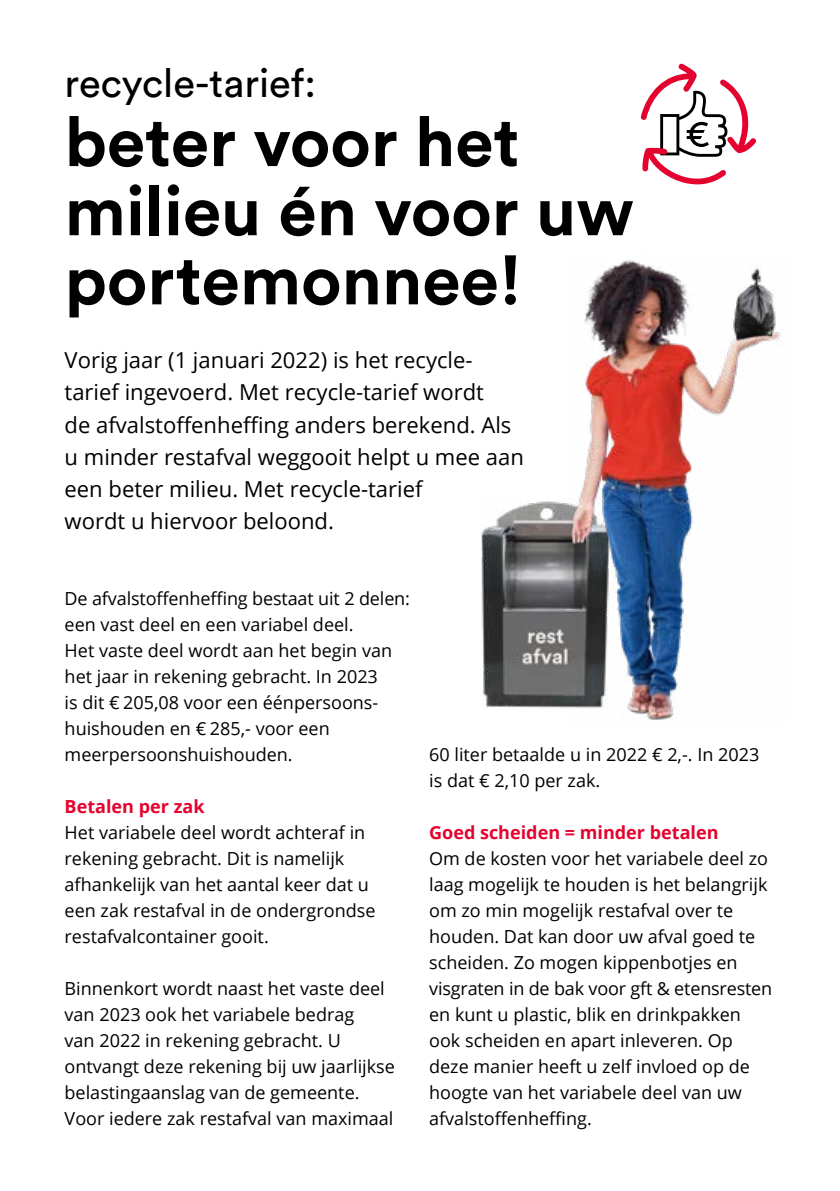
<style>
.page{position:relative;width:840px;height:1191px;background:#fff}
.page>*{position:absolute;margin:0;border:0;box-sizing:border-box;transform-origin:0 0}
.t1{font:700 69.2px/69.2px "Circular Pro";color:#000}
.t2{font:40px "Circular Pro";color:#000}
.t3{font:22px/32px "Open Sans";color:#000}
.t4{font:18px/26px "Open Sans";color:#000}
.t5{font:700 18px "Open Sans";color:#e4032e}
</style>
<div class="page">
<svg style="left:640px;top:63px;width:116px;height:121px"></svg>
<img style="left:481px;top:501px;width:87px;height:207px">
<img style="left:568px;top:260px;width:213px;height:460px">
<h2 class="t2" style="left:65px;top:56px;width:253px">recycle-tarief:</h2>
<h1 class="t1" style="left:65px;top:104px;width:570px">beter voor het milieu én voor uw portemonnee!</h1>
<p class="t3" style="left:65px;top:344px;width:460px">Vorig jaar (1 januari 2022) is het recycle&shy;tarief ingevoerd. Met recycle-tarief wordt<br>de afvalstoffenheffing anders berekend. Als u minder restafval weggooit helpt u mee aan een beter milieu. Met recycle-tarief<br>wordt u hiervoor beloond.</p>
<p class="t4" style="left:65px;top:585px;width:347px">De afvalstoffenheffing bestaat uit 2 delen: een vast deel en een variabel deel.<br>Het vaste deel wordt aan het begin van het jaar in rekening gebracht. In 2023<br>is dit € 205,08 voor een éénpersoons&shy;huishouden en € 285,- voor een meerpersoonshuishouden.</p>
<p class="t5" style="left:65px;top:794px;width:141px">Betalen per zak</p>
<p class="t4" style="left:65px;top:819px;width:312px">Het variabele deel wordt achteraf in rekening gebracht. Dit is namelijk afhankelijk van het aantal keer dat u een zak restafval in de ondergrondse restafvalcontainer gooit.</p>
<p class="t4" style="left:65px;top:975px;width:332px">Binnenkort wordt naast het vaste deel van 2023 ook het variabele bedrag<br>van 2022 in rekening gebracht. U ontvangt deze rekening bij uw jaarlijkse belastingaanslag van de gemeente.<br>Voor iedere zak restafval van maximaal</p>
<p class="t4" style="left:429px;top:741px;width:331px">60 liter betaalde u in 2022 € 2,-. In 2023 is dat € 2,10 per zak.</p>
<p class="t5" style="left:429px;top:820px;width:291px">Goed scheiden = minder betalen</p>
<p class="t4" style="left:429px;top:845px;width:344px">Om de kosten voor het variabele deel zo laag mogelijk te houden is het belangrijk om zo min mogelijk restafval over te houden. Dat kan door uw afval goed te scheiden. Zo mogen kippenbotjes en visgraten in de bak voor gft &amp; etensresten en kunt u plastic, blik en drinkpakken ook scheiden en apart inleveren. Op deze manier heeft u zelf invloed op de hoogte van het variabele deel van uw afvalstoffenheffing.</p>
</div>
